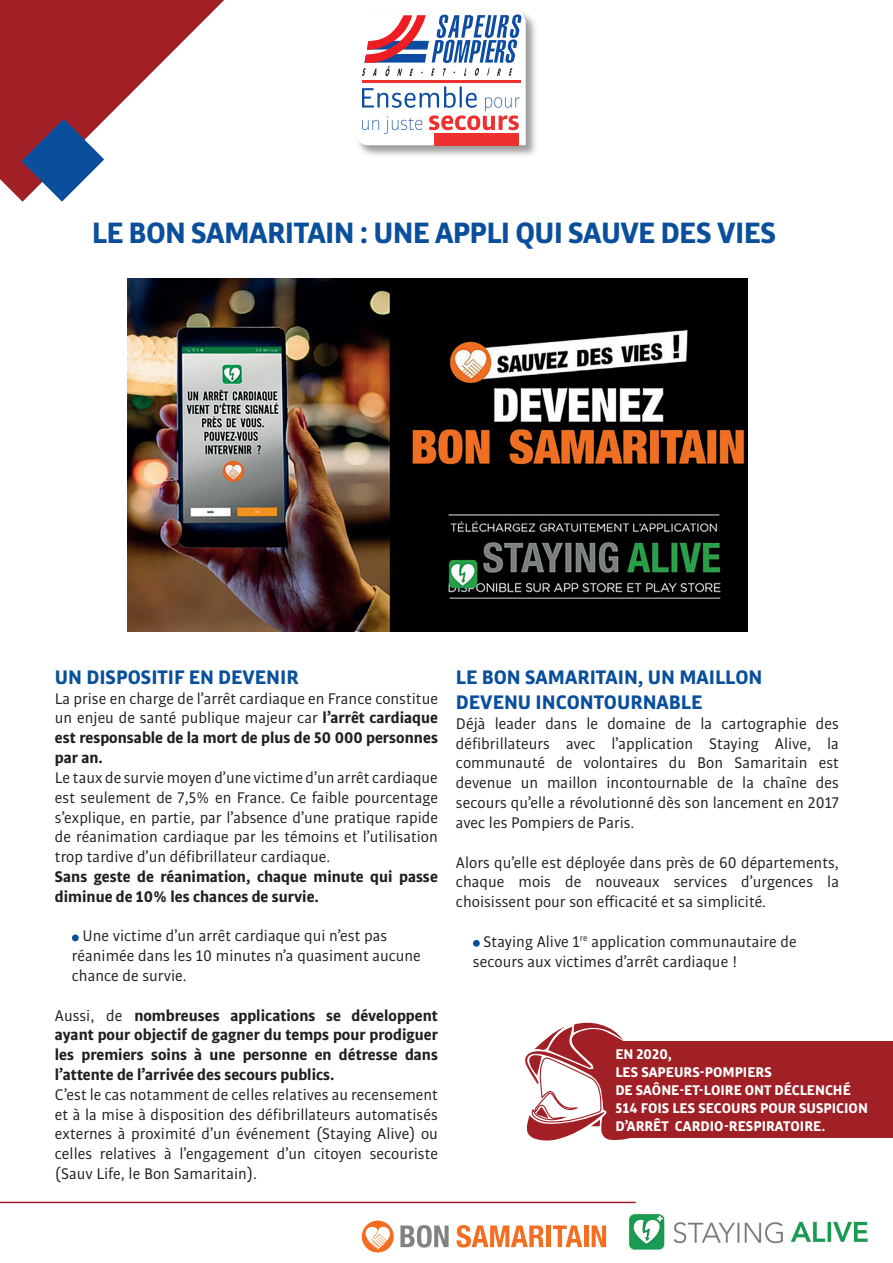
<style>
.page{position:relative;width:893px;height:1263px;background:#fff}
.page>*{position:absolute;margin:0;border:0;box-sizing:border-box;transform-origin:0 0}
.t1{font:700 31.5px "Bulo";letter-spacing:-.02em;color:#0a4f9b}
.t2{font:700 21px/25.2px "Bulo";color:#0a4f9b}
.t3{font:16.5px/19.8px "Bulo";color:#231f20;text-align:justify}
.t4{font:700 16.5px/19.8px "Bulo";color:#231f20}
.t5{font:700 15px "Bulo";color:#fff}
.s1{font-weight:700}
.s2{font-weight:400}
</style>
<div class="page">
<div style="left:72px;top:934px;width:7px;height:7px;background:#0a4f9b;border-radius:50%"></div>
<div style="left:473px;top:940px;width:7px;height:7px;background:#0a4f9b;border-radius:50%"></div>
<svg style="left:0;top:0;width:224px;height:200px;fill:#a02026"></svg>
<svg style="left:21px;top:119px;width:83px;height:83px"></svg>
<img style="left:359px;top:14px;width:177px;height:142px">
<div style="left:434px;top:133px;width:85px;height:13px;background:#ee302e"></div>
<svg style="left:357px;top:12px;width:169px;height:133px"></svg>
<svg style="left:362px;top:1220px;width:32px;height:32px"></svg>
<svg style="left:366px;top:1226px;width:24px;height:23px"></svg>
<svg style="left:400px;top:1225px;width:49px;height:22px"></svg>
<svg style="left:457px;top:1225px;width:87px;height:22px"></svg>
<div style="left:546px;top:1225px;width:5px;height:22px;background:#f36e21"></div>
<svg style="left:553px;top:1225px;width:29px;height:22px"></svg>
<hr style="left:584px;top:1225px;width:4px;height:22px;background:#f36e21">
<svg style="left:592px;top:1225px;width:14px;height:22px"></svg>
<img style="left:628px;top:1214px;width:240px;height:36px">
<img style="left:128px;top:278px;width:620px;height:353px">
<svg style="left:525px;top:1022px;width:105px;height:119px"></svg>
<div style="left:609px;top:1041px;width:284px;height:97px;background:#a02026"></div>
<hr style="left:0;top:1202px;width:636px;height:1px;background:#a02026">
<p class="t1" style="left:92px;top:212px;width:686px">LE BON SAMARITAIN : UNE APPLI QUI SAUVE DES VIES</p>
<p class="t2" style="left:55px;top:664px;width:245px">UN DISPOSITIF EN DEVENIR</p>
<p class="t3" style="left:55px;top:688px;width:385px">La prise en charge de l’arrêt cardiaque en France constitue un enjeu de santé publique majeur car <span class="s1">l’arrêt cardiaque est responsable de la mort de plus de 50 000 personnes par an.</span></p>
<p class="t3" style="left:55px;top:767px;width:385px">Le taux de survie moyen d’une victime d’un arrêt cardiaque est seulement de 7,5% en France. Ce faible pourcentage s’explique, en partie, par l’absence d’une pratique rapide de réanimation cardiaque par les témoins et l’utilisation trop tardive d’un défibrillateur cardiaque.</p>
<p class="t4" style="left:55px;top:866px;width:385px">Sans geste de réanimation, chaque minute qui passe diminue de 10% les chances de survie.</p>
<p class="t3" style="left:72px;top:926px;width:350px;text-align:left;text-indent:11px">Une victime d’un arrêt cardiaque qui n’est pas réanimée dans les 10 minutes n’a quasiment aucune chance de survie.</p>
<p class="t4" style="left:55px;top:1005px;width:385px;text-align:justify"><span class="s2">Aussi, de</span> nombreuses applications se développent ayant pour objectif de gagner du temps pour prodiguer les premiers soins à une personne en détresse dans l’attente de l’arrivée des secours publics.</p>
<p class="t3" style="left:55px;top:1084px;width:385px">C’est le cas notamment de celles relatives au recensement et à la mise à disposition des défibrillateurs automatisés externes à proximité d’un événement (Staying Alive) ou celles relatives à l’engagement d’un citoyen secouriste (Sauv Life, le Bon Samaritain).</p>
<p class="t2" style="left:456px;top:664px;width:308px">LE BON SAMARITAIN, UN MAILLON<br>DEVENU INCONTOURNABLE</p>
<p class="t3" style="left:456px;top:713px;width:385px">Déjà leader dans le domaine de la cartographie des défibrillateurs avec l’application Staying Alive, la communauté de volontaires du Bon Samaritain est devenue un maillon incontournable de la chaîne des secours qu’elle a révolutionné dès son lancement en 2017 avec les Pompiers de Paris.</p>
<p class="t3" style="left:456px;top:852px;width:385px">Alors qu’elle est déployée dans près de 60 départements, chaque mois de nouveaux services d’urgences la choisissent pour son efficacité et sa simplicité.</p>
<p class="t3" style="left:473px;top:931px;width:325px;text-indent:11px">Staying Alive 1<sup>re</sup> application communautaire de secours aux victimes d’arrêt cardiaque !</p>
<p class="t5" style="left:615px;top:1045px;width:58px">EN 2020,</p>
<p class="t5" style="left:615px;top:1063px;width:158px">LES SAPEURS-POMPIERS</p>
<p class="t5" style="left:615px;top:1081px;width:237px">DE SAÔNE-ET-LOIRE ONT DÉCLENCHÉ</p>
<p class="t5" style="left:615px;top:1099px;width:254px">514 FOIS LES SECOURS POUR SUSPICION</p>
<p class="t5" style="left:615px;top:1117px;width:212px">D’ARRÊT CARDIO-RESPIRATOIRE.</p>
</div>
